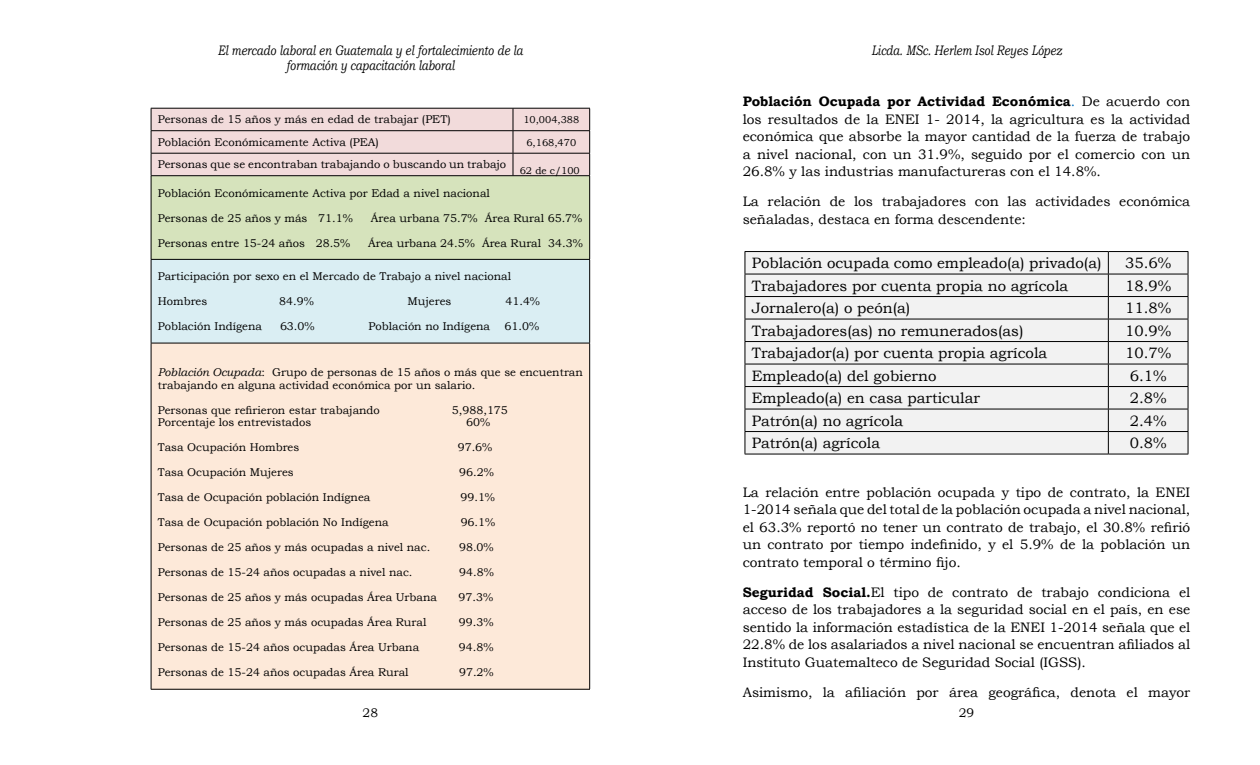
<style>
.page{position:relative;width:1260px;height:765px;background:#fff}
.page>*{position:absolute;margin:0;border:0;box-sizing:border-box;transform-origin:0 0}
.t1{font:15px "Bookman Old Style";color:#000}
.t2{font:13.75px/17.5px "Bookman Old Style";color:#000;text-align:justify}
.t3{font:italic 13.75px/14.4px "Bookman Old Style";color:#000;text-align:center;scale:.79 1}
.t4{font:12.5px "Bookman Old Style";color:#000}
.t5{font:11.25px/12.5px "Bookman Old Style";color:#000}
.t6{font:10px "Bookman Old Style";color:#000}
.s1{font-style:italic}
.s2{font-weight:700}
.s3{color:#0070c0}
</style>
<div class="page">
<div style="left:151px;top:176px;width:439px;height:83px;background:#d6e3bc"></div>
<div style="left:151px;top:259px;width:439px;height:84px;background:#daeef3"></div>
<div style="left:151px;top:343px;width:439px;height:346px;background:#fde9d9"></div>
<hr style="left:151px;top:259px;width:362px;height:1px;background:#000">
<hr style="left:513px;top:259px;width:77px;height:1px;background:#000">
<hr style="left:151px;top:343px;width:362px;height:1px;background:#000">
<hr style="left:513px;top:343px;width:77px;height:1px;background:#000">
<hr style="left:151px;top:689px;width:362px;height:1px;background:#000">
<hr style="left:513px;top:689px;width:77px;height:1px;background:#000">
<hr style="left:151px;top:176px;width:1px;height:83px;background:#000">
<hr style="left:151px;top:260px;width:1px;height:83px;background:#000">
<hr style="left:151px;top:343px;width:1px;height:346px;background:#000">
<svg style="left:151px;top:108px;width:439px;height:68px"></svg>
<hr style="left:589px;top:176px;width:1px;height:83px;background:#000">
<hr style="left:589px;top:260px;width:1px;height:83px;background:#000">
<hr style="left:589px;top:343px;width:1px;height:346px;background:#000">
<div style="left:746px;top:252px;width:442px;height:202px;background:#f2f2f2"></div>
<hr style="left:745px;top:251px;width:363px;height:1px;background:#000">
<hr style="left:1108px;top:251px;width:80px;height:1px;background:#000">
<hr style="left:745px;top:274px;width:363px;height:1px;background:#000">
<hr style="left:1108px;top:274px;width:80px;height:1px;background:#000">
<hr style="left:745px;top:296px;width:363px;height:1px;background:#000">
<hr style="left:1108px;top:296px;width:80px;height:1px;background:#000">
<hr style="left:745px;top:319px;width:363px;height:1px;background:#000">
<hr style="left:1108px;top:319px;width:80px;height:1px;background:#000">
<hr style="left:745px;top:341px;width:363px;height:1px;background:#000">
<hr style="left:1108px;top:341px;width:80px;height:1px;background:#000">
<hr style="left:745px;top:364px;width:363px;height:1px;background:#000">
<hr style="left:1108px;top:364px;width:80px;height:1px;background:#000">
<hr style="left:745px;top:386px;width:363px;height:1px;background:#000">
<hr style="left:1108px;top:386px;width:80px;height:1px;background:#000">
<hr style="left:745px;top:409px;width:363px;height:1px;background:#000">
<hr style="left:1108px;top:409px;width:80px;height:1px;background:#000">
<hr style="left:745px;top:431px;width:363px;height:1px;background:#000">
<hr style="left:1108px;top:431px;width:80px;height:1px;background:#000">
<hr style="left:745px;top:454px;width:363px;height:1px;background:#000">
<hr style="left:1108px;top:454px;width:80px;height:1px;background:#000">
<svg style="left:745px;top:252px;width:1px;height:202px"></svg>
<svg style="left:1108px;top:252px;width:1px;height:202px"></svg>
<svg style="left:1188px;top:252px;width:1px;height:202px"></svg>
<p class="t3" style="left:218px;top:43px;width:388px">El mercado laboral en Guatemala y el fortalecimiento de la formación y capacitación laboral</p>
<p class="t5" style="left:158px;top:113px;width:294px">Personas de 15 años y más en edad de trabajar (PET)</p>
<p class="t6" style="left:523px;top:113px;width:57px">10,004,388</p>
<p class="t5" style="left:158px;top:136px;width:223px">Población Económicamente Activa (PEA)</p>
<p class="t6" style="left:526px;top:136px;width:51px">6,168,470</p>
<p class="t5" style="left:158px;top:158px;width:350px">Personas que se encontraban trabajando o buscando un trabajo</p>
<p class="t6" style="left:520px;top:164px;width:61px">62 de c/100</p>
<p class="t5" style="left:158px;top:187px;width:334px">Población Económicamente Activa por Edad a nivel nacional</p>
<p class="t5" style="left:158px;top:212px;width:197px">Personas de 25 años y más 71.1%</p>
<p class="t5" style="left:371px;top:212px;width:213px">Área urbana 75.7% Área Rural 65.7%</p>
<p class="t5" style="left:158px;top:237px;width:194px">Personas entre 15-24 años 28.5%</p>
<p class="t5" style="left:368px;top:237px;width:216px">Área urbana 24.5% Área Rural 34.3%</p>
<p class="t5" style="left:158px;top:270px;width:355px">Participación por sexo en el Mercado de Trabajo a nivel nacional</p>
<p class="t5" style="left:158px;top:295px;width:51px">Hombres</p>
<p class="t5" style="left:279px;top:295px;width:36px">84.9%</p>
<p class="t5" style="left:408px;top:295px;width:45px">Mujeres</p>
<p class="t5" style="left:505px;top:295px;width:36px">41.4%</p>
<p class="t5" style="left:158px;top:320px;width:106px">Población Indígena</p>
<p class="t5" style="left:280px;top:320px;width:36px">63.0%</p>
<p class="t5" style="left:369px;top:320px;width:123px">Población no Indígena</p>
<p class="t5" style="left:505px;top:320px;width:36px">61.0%</p>
<p class="t5" style="left:158px;top:366px;width:427px"><span class="s1">Población Ocupada</span>: Grupo de personas de 15 años o más que se encuentran trabajando en alguna actividad económica por un salario.</p>
<p class="t5" style="left:158px;top:404px;width:224px">Personas que refirieron estar trabajando</p>
<p class="t5" style="left:452px;top:404px;width:58px">5,988,175</p>
<p class="t5" style="left:158px;top:416px;width:155px">Porcentaje los entrevistados</p>
<p class="t5" style="left:466px;top:416px;width:26px">60%</p>
<p class="t5" style="left:158px;top:441px;width:143px">Tasa Ocupación Hombres</p>
<p class="t5" style="left:458px;top:441px;width:36px">97.6%</p>
<p class="t5" style="left:158px;top:466px;width:137px">Tasa Ocupación Mujeres</p>
<p class="t5" style="left:459px;top:466px;width:36px">96.2%</p>
<p class="t5" style="left:158px;top:491px;width:214px">Tasa de Ocupación población Indígnea</p>
<p class="t5" style="left:460px;top:491px;width:36px">99.1%</p>
<p class="t5" style="left:158px;top:516px;width:232px">Tasa de Ocupación población No Indígena</p>
<p class="t5" style="left:461px;top:516px;width:36px">96.1%</p>
<p class="t5" style="left:158px;top:541px;width:274px">Personas de 25 años y más ocupadas a nivel nac.</p>
<p class="t5" style="left:459px;top:541px;width:36px">98.0%</p>
<p class="t5" style="left:158px;top:566px;width:256px">Personas de 15-24 años ocupadas a nivel nac.</p>
<p class="t5" style="left:459px;top:566px;width:36px">94.8%</p>
<p class="t5" style="left:158px;top:591px;width:281px">Personas de 25 años y más ocupadas Área Urbana</p>
<p class="t5" style="left:459px;top:591px;width:36px">97.3%</p>
<p class="t5" style="left:158px;top:616px;width:270px">Personas de 25 años y más ocupadas Área Rural</p>
<p class="t5" style="left:459px;top:616px;width:36px">99.3%</p>
<p class="t5" style="left:158px;top:641px;width:263px">Personas de 15-24 años ocupadas Área Urbana</p>
<p class="t5" style="left:459px;top:641px;width:36px">94.8%</p>
<p class="t5" style="left:158px;top:666px;width:252px">Personas de 15-24 años ocupadas Área Rural</p>
<p class="t5" style="left:459px;top:666px;width:36px">97.2%</p>
<p class="t4" style="left:363px;top:705px;width:17px">28</p>
<p class="t3" style="left:871px;top:43px;width:242px">Licda. MSc. Herlem Isol Reyes López</p>
<p class="t2" style="left:743px;top:93px;width:449px"><span class="s2">Población Ocupada por Actividad Económica</span><span class="s3">.</span> De acuerdo con los resultados de la ENEI 1- 2014, la agricultura es la actividad económica que absorbe la mayor cantidad de la fuerza de trabajo a nivel nacional, con un 31.9%, seguido por el comercio con un 26.8% y las industrias manufactureras con el 14.8%.</p>
<p class="t2" style="left:743px;top:193px;width:449px">La relación de los trabajadores con las actividades económica señaladas, destaca en forma descendente:</p>
<h1 class="t1" style="left:752px;top:253px;width:351px">Población ocupada como empleado(a) privado(a)</h1>
<h1 class="t1" style="left:1125px;top:253px;width:48px">35.6%</h1>
<h1 class="t1" style="left:752px;top:276px;width:318px">Trabajadores por cuenta propia no agrícola</h1>
<h1 class="t1" style="left:1125px;top:276px;width:48px">18.9%</h1>
<h1 class="t1" style="left:752px;top:298px;width:160px">Jornalero(a) o peón(a)</h1>
<h1 class="t1" style="left:1125px;top:298px;width:48px">11.8%</h1>
<h1 class="t1" style="left:752px;top:321px;width:273px">Trabajadores(as) no remunerados(as)</h1>
<h1 class="t1" style="left:1125px;top:321px;width:48px">10.9%</h1>
<h1 class="t1" style="left:752px;top:343px;width:297px">Trabajador(a) por cuenta propia agrícola</h1>
<h1 class="t1" style="left:1125px;top:343px;width:48px">10.7%</h1>
<h1 class="t1" style="left:752px;top:366px;width:186px">Empleado(a) del gobierno</h1>
<h1 class="t1" style="left:1130px;top:366px;width:38px">6.1%</h1>
<h1 class="t1" style="left:752px;top:388px;width:230px">Empleado(a) en casa particular</h1>
<h1 class="t1" style="left:1130px;top:388px;width:38px">2.8%</h1>
<h1 class="t1" style="left:752px;top:411px;width:153px">Patrón(a) no agrícola</h1>
<h1 class="t1" style="left:1130px;top:411px;width:38px">2.4%</h1>
<h1 class="t1" style="left:752px;top:433px;width:130px">Patrón(a) agrícola</h1>
<h1 class="t1" style="left:1130px;top:433px;width:38px">0.8%</h1>
<p class="t2" style="left:743px;top:483px;width:449px">La relación entre población ocupada y tipo de contrato, la ENEI 1-2014 señala que del total de la población ocupada a nivel nacional, el 63.3% reportó no tener un contrato de trabajo, el 30.8% refirió un contrato por tiempo indefinido, y el 5.9% de la población un contrato temporal o término fijo.</p>
<p class="t2" style="left:743px;top:583px;width:449px"><span class="s2">Seguridad Social.</span>El tipo de contrato de trabajo condiciona el acceso de los trabajadores a la seguridad social en el país, en ese sentido la información estadística de la ENEI 1-2014 señala que el 22.8% de los asalariados a nivel nacional se encuentran afiliados al Instituto Guatemalteco de Seguridad Social (IGSS).</p>
<p class="t2" style="left:743px;top:684px;width:449px">Asimismo, la afiliación por área geográfica, denota el mayor</p>
<p class="t4" style="left:959px;top:705px;width:17px">29</p>
</div>
